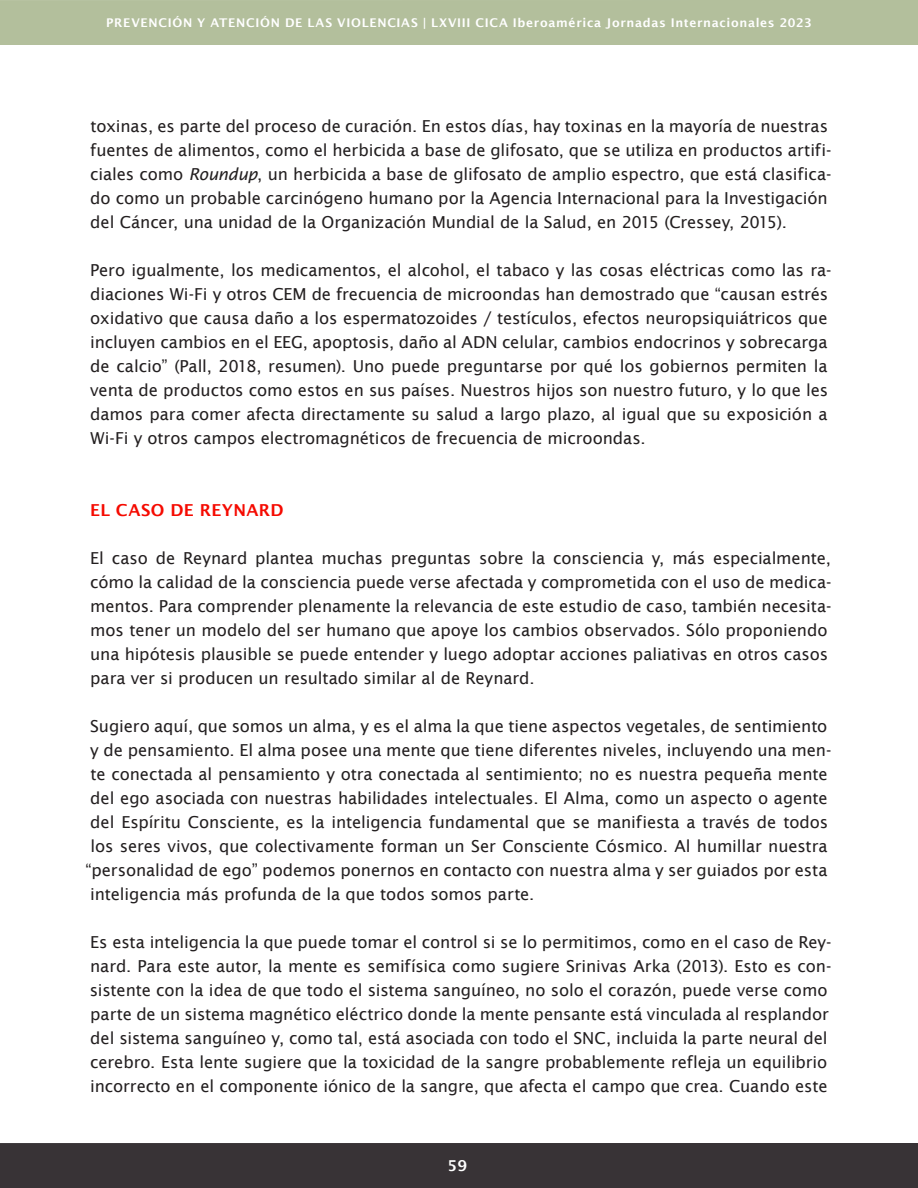
<style>
.page{position:relative;width:918px;height:1188px;background:#fff}
.page>*{position:absolute;margin:0;border:0;box-sizing:border-box;transform-origin:0 0}
.cuerpo{font:16.5px/24px "Lucida Sans";letter-spacing:-.005em;color:#231f20}
.apartado{font:600 16.5px "Lucida Sans";letter-spacing:.02em;color:#f50a00}
.t1{font:600 15px "Lucida Sans";color:#fff}
.t2{font:600 12px "Lucida Sans";letter-spacing:.055em;color:#fff}
.s1{font-style:italic}
</style>
<div class="page">
<div style="left:0;top:1143px;width:918px;height:45px;background:#383336"></div>
<div style="left:0;top:0;width:918px;height:45px;background:#b3bf9c"></div>
<p class="t2" style="left:106px;top:16px;width:707px">PREVENCIÓN Y ATENCIÓN DE LAS VIOLENCIAS | LXVIII CICA Iberoamérica Jornadas Internacionales 2023</p>
<p class="cuerpo" style="left:90px;top:114px;width:743px">toxinas, es parte del proceso de curación. En estos días, hay toxinas en la mayoría de nuestras fuentes de alimentos, como el herbicida a base de glifosato, que se utiliza en productos artifi&shy;ciales como <span class="s1">Roundup</span>, un herbicida a base de glifosato de amplio espectro, que está clasifica&shy;do como un probable carcinógeno humano por la Agencia Internacional para la Investigación del Cáncer, una unidad de la Organización Mundial de la Salud, en 2015 (Cressey, 2015).</p>
<p class="cuerpo" style="left:90px;top:258px;width:743px">Pero igualmente, los medicamentos, el alcohol, el tabaco y las cosas eléctricas como las ra&shy;diaciones Wi-Fi y otros CEM de frecuencia de microondas han demostrado que “causan estrés oxidativo que causa daño a los espermatozoides / testículos, efectos neuropsiquiátricos que incluyen cambios en el EEG, apoptosis, daño al ADN celular, cambios endocrinos y sobrecarga de calcio” (Pall, 2018, resumen). Uno puede preguntarse por qué los gobiernos permiten la venta de productos como estos en sus países. Nuestros hijos son nuestro futuro, y lo que les damos para comer afecta directamente su salud a largo plazo, al igual que su exposición a Wi-Fi y otros campos electromagnéticos de frecuencia de microondas.</p>
<p class="apartado" style="left:90px;top:501px;width:195px">EL CASO DE REYNARD</p>
<p class="cuerpo" style="left:90px;top:546px;width:743px">El caso de Reynard plantea muchas preguntas sobre la consciencia y, más especialmente, cómo la calidad de la consciencia puede verse afectada y comprometida con el uso de medica&shy;mentos. Para comprender plenamente la relevancia de este estudio de caso, también necesita&shy;mos tener un modelo del ser humano que apoye los cambios observados. Sólo proponiendo una hipótesis plausible se puede entender y luego adoptar acciones paliativas en otros casos para ver si producen un resultado similar al de Reynard.</p>
<p class="cuerpo" style="left:90px;top:714px;width:739px">Sugiero aquí, que somos un alma, y es el alma la que tiene aspectos vegetales, de sentimiento</p>
<p class="cuerpo" style="left:90px;top:738px;width:743px">y de pensamiento. El alma posee una mente que tiene diferentes niveles, incluyendo una men-</p>
<p class="cuerpo" style="left:90px;top:762px;width:739px">te conectada al pensamiento y otra conectada al sentimiento; no es nuestra pequeña mente</p>
<p class="cuerpo" style="left:90px;top:786px;width:739px">del ego asociada con nuestras habilidades intelectuales. El Alma, como un aspecto o agente</p>
<p class="cuerpo" style="left:90px;top:810px;width:739px">del Espíritu Consciente, es la inteligencia fundamental que se manifiesta a través de todos</p>
<p class="cuerpo" style="left:90px;top:834px;width:739px">los seres vivos, que colectivamente forman un Ser Consciente Cósmico. Al humillar nuestra</p>
<p class="cuerpo" style="left:85px;top:858px;width:744px">“personalidad de ego” podemos ponernos en contacto con nuestra alma y ser guiados por esta</p>
<p class="cuerpo" style="left:90px;top:882px;width:446px">inteligencia más profunda de la que todos somos parte.</p>
<p class="cuerpo" style="left:90px;top:930px;width:743px">Es esta inteligencia la que puede tomar el control si se lo permitimos, como en el caso de Rey&shy;nard. Para este autor, la mente es semifísica como sugiere Srinivas Arka (2013). Esto es con&shy;sistente con la idea de que todo el sistema sanguíneo, no solo el corazón, puede verse como parte de un sistema magnético eléctrico donde la mente pensante está vinculada al resplandor del sistema sanguíneo y, como tal, está asociada con todo el SNC, incluida la parte neural del cerebro. Esta lente sugiere que la toxicidad de la sangre probablemente refleja un equilibrio incorrecto en el componente iónico de la sangre, que afecta el campo que crea. Cuando este</p>
<p class="t1" style="left:447px;top:1157px;width:21px">59</p>
</div>
